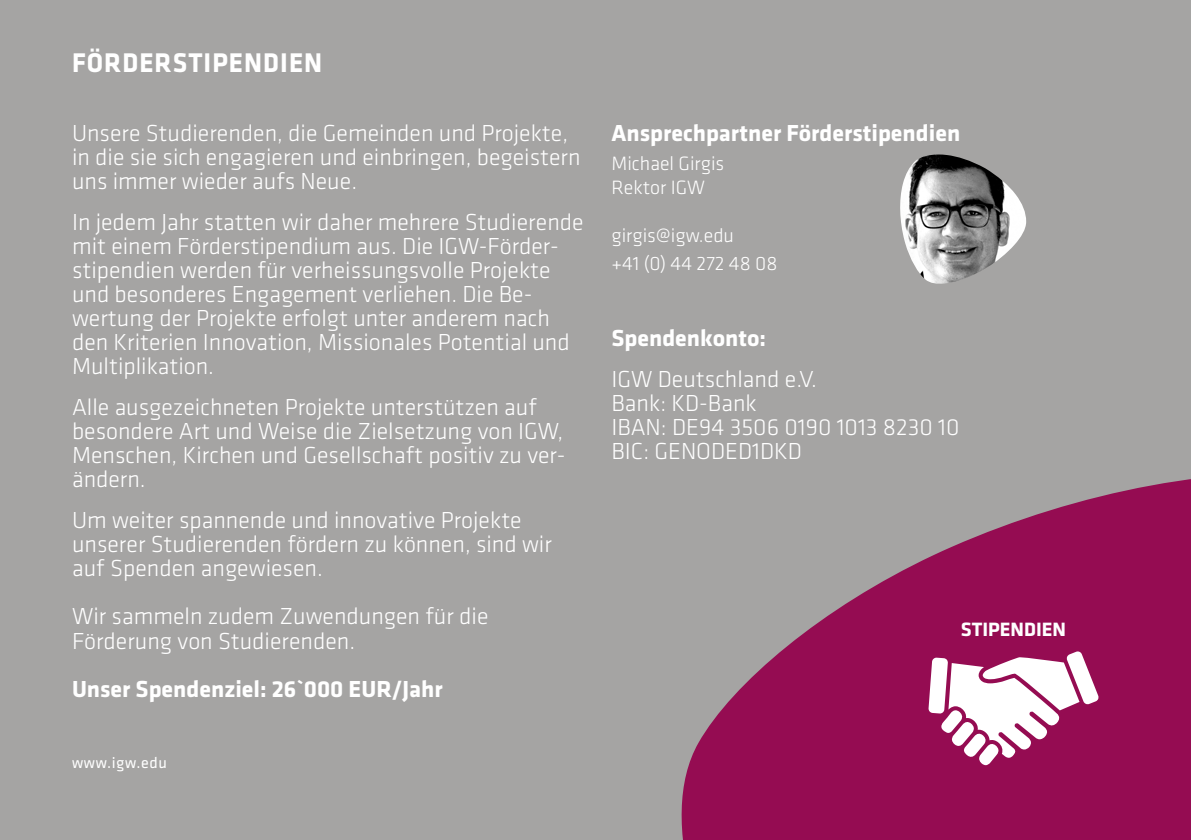
<style>
.page{position:relative;width:1191px;height:840px;background:#fff}
.page>*{position:absolute;margin:0;border:0;box-sizing:border-box;transform-origin:0 0}
.t1{font:700 28px "Klavika";letter-spacing:.04em;color:#fff;scale:.95 1}
.t2{font:300 24px/24px "Klavika";color:#fff}
.t3{font:700 24px "Klavika";color:#fff}
.t4{font:300 20px/24px "Klavika";color:#fff}
.t5{font:700 20px "Klavika";color:#fff}
.t6{font:16px "Klavika";letter-spacing:.045em;color:#fff}
</style>
<div class="page">
<div style="left:0;top:0;width:1191px;height:839px;background:#a5a4a3"></div>
<svg style="left:677px;top:461px;width:514px;height:378px;background:#9a3e6c"></svg>
<img style="left:898px;top:154px;width:128px;height:130px">
<svg style="left:928px;top:651px;width:170px;height:113px"></svg>
<p class="t1" style="left:72px;top:47px;width:265px">FÖRDERSTIPENDIEN</p>
<p class="t2" style="left:72px;top:121px;width:510px">Unsere Studierenden, die Gemeinden und Projekte, in die sie sich engagieren und einbringen, begeistern uns immer wieder aufs Neue.</p>
<p class="t2" style="left:72px;top:210px;width:513px">In jedem Jahr statten wir daher mehrere Studierende mit einem Förderstipendium aus. Die IGW-Förder&shy;stipendien werden für verheissungsvolle Projekte und besonderes Engagement verliehen. Die Be&shy;wertung der Projekte erfolgt unter anderem nach den Kriterien Innovation, Missionales Potential und Multiplikation.</p>
<p class="t2" style="left:72px;top:395px;width:495px">Alle ausgezeichneten Projekte unterstützen auf besondere Art und Weise die Zielsetzung von IGW, Menschen, Kirchen und Gesellschaft positiv zu ver&shy;ändern.</p>
<p class="t2" style="left:72px;top:508px;width:481px">Um weiter spannende und innovative Projekte unserer Studierenden fördern zu können, sind wir auf Spenden angewiesen.</p>
<p class="t2" style="left:72px;top:604px;width:418px">Wir sammeln zudem Zuwendungen für die<br>Förderung von Studierenden.</p>
<p class="t3" style="left:72px;top:675px;width:372px">Unser Spendenziel: 26`000 EUR/Jahr</p>
<p class="t6" style="left:72px;top:751px;width:96px">www.igw.edu</p>
<p class="t3" style="left:611px;top:120px;width:350px">Ansprechpartner Förderstipendien</p>
<p class="t4" style="left:611px;top:151px;width:114px">Michael Girgis<br>Rektor IGW</p>
<p class="t4" style="left:611px;top:221px;width:168px;line-height:28px">girgis@igw.edu<br>+41 (0) 44 272 48 08</p>
<p class="t3" style="left:611px;top:325px;width:156px">Spendenkonto:</p>
<p class="t2" style="left:611px;top:367px;width:349px">IGW Deutschland e.V.<br>Bank: KD-Bank<br>IBAN: DE94 3506 0190 1013 8230 10<br>BIC: GENODED1DKD</p>
<p class="t5" style="left:961px;top:618px;width:107px">STIPENDIEN</p>
</div>
